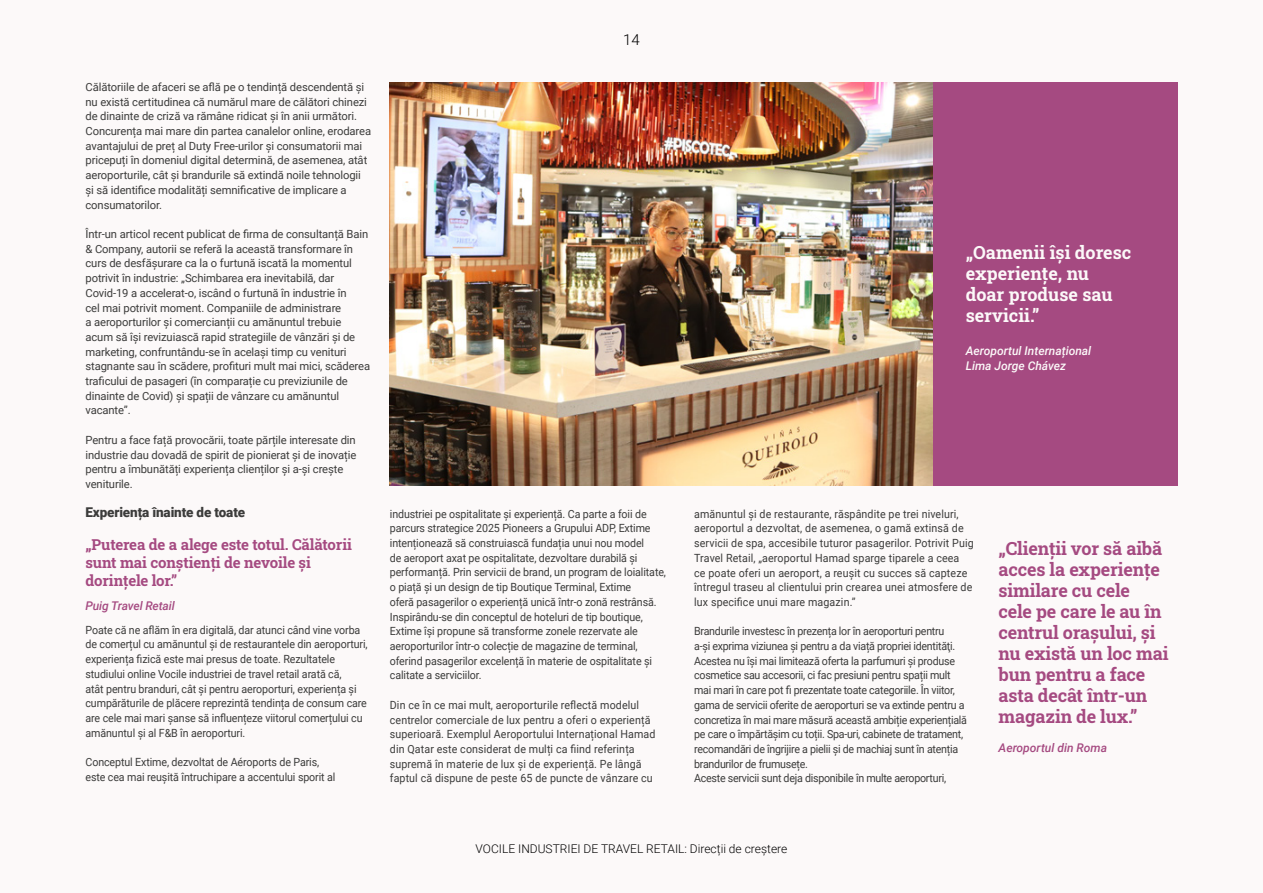
<style>
.page{position:relative;width:1263px;height:893px;background:#fcf9f9}
.page>*{position:absolute;margin:0;border:0;box-sizing:border-box;transform-origin:0 0}
.t1{font:18px/21px "Roboto Slab";letter-spacing:-.01em;color:#a54a81}
.t2{font:18px/21px "Roboto Slab";color:#fcf9f9}
.t3{font:15px/18px "Roboto Slab";letter-spacing:-.01em;color:#a54a81}
.t4{font:300 15px "Roboto";color:#000}
.t5{font:900 13.5px "Roboto";letter-spacing:-.01em;color:#3c3c3b}
.t6{font:300 12px "Roboto";color:#000}
.t7{font:italic 500 12px/14.4px "Roboto";color:#fcf9f9}
.t8{font:italic 500 12px "Roboto";letter-spacing:-.01em;color:#a54a81}
.t9{font:11.25px/14.7px "Roboto";letter-spacing:-.01em;color:#3c3c3b;scale:.95 1}
.t10{font:11.25px/14.7px "Roboto";letter-spacing:-.01em;color:#3c3c3b}
.t11{font:11.25px/14.7px "Roboto";letter-spacing:.01em;color:#3c3c3b;scale:.95 1}
</style>
<div class="page">
<img style="left:390px;top:82px;width:543px;height:404px">
<div style="left:933px;top:82px;width:244px;height:404px;background:#a54a81"></div>
<p class="t10" style="left:86px;top:79px;width:287px">Călătoriile de afaceri se află pe o tendință descendentă și nu există certitudinea că numărul mare de călători chinezi de dinainte de criză va rămâne ridicat și în anii următori.<br>Concurența mai mare din partea canalelor online, erodarea avantajului de preț al Duty Free-urilor și consumatorii mai pricepuți în domeniul digital determină, de asemenea, atât aeroporturile, cât și brandurile să extindă noile tehnologii și să identifice modalități semnificative de implicare a consumatorilor.</p>
<p class="t10" style="left:86px;top:226px;width:286px">Într-un articol recent publicat de firma de consultanță Bain &amp; Company, autorii se referă la această transformare în curs de desfășurare ca la o furtună iscată la momentul potrivit în industrie: „Schimbarea era inevitabilă, dar Covid-19 a accelerat-o, iscând o furtună în industrie în<br>cel mai potrivit moment. Companiile de administrare<br>a aeroporturilor și comercianții cu amănuntul trebuie acum să își revizuiască rapid strategiile de vânzări și de marketing, confruntându-se în același timp cu venituri stagnante sau în scădere, profituri mult mai mici, scăderea traficului de pasageri (în comparație cu previziunile de dinainte de Covid) și spații de vânzare cu amănuntul vacante”.</p>
<p class="t10" style="left:86px;top:432px;width:272px">Pentru a face față provocării, toate părțile interesate din industrie dau dovadă de spirit de pionierat și de inovație pentru a îmbunătăți experiența clienților și a-și crește veniturile.</p>
<p class="t5" style="left:86px;top:503px;width:161px">Experiența înainte de toate</p>
<h2 class="t3" style="left:86px;top:535px;width:268px">„Puterea de a alege este totul. Călătorii sunt mai conștienți de nevoile și dorințele lor.”</h2>
<p class="t8" style="left:86px;top:597px;width:91px">Puig Travel Retail</p>
<p class="t9" style="left:86px;top:622px;width:299px">Poate că ne aflăm în era digitală, dar atunci când vine vorba de comerțul cu amănuntul și de restaurantele din aeroporturi, experiența fizică este mai presus de toate. Rezultatele studiului online Vocile industriei de travel retail arată că,<br>atât pentru branduri, cât și pentru aeroporturi, experiența și cumpărăturile de plăcere reprezintă tendința de consum care are cele mai mari șanse să influențeze viitorul comerțului cu amănuntul și al F&amp;B în aeroporturi.</p>
<p class="t9" style="left:86px;top:754px;width:265px">Conceptul Extime, dezvoltat de Aéroports de Paris, este cea mai reușită întruchipare a accentului sporit al</p>
<h2 class="t4" style="left:623px;top:29px;width:18px">14</h2>
<p class="t9" style="left:390px;top:506px;width:292px">industriei pe ospitalitate și experiență. Ca parte a foii de parcurs strategice 2025 Pioneers a Grupului ADP, Extime intenționează să construiască fundația unui nou model<br>de aeroport axat pe ospitalitate, dezvoltare durabilă și performanță. Prin servicii de brand, un program de loialitate, o piață și un design de tip Boutique Terminal, Extime<br>oferă pasagerilor o experiență unică într-o zonă restrânsă.<br>Inspirându-se din conceptul de hoteluri de tip boutique, Extime își propune să transforme zonele rezervate ale aeroporturilor într-o colecție de magazine de terminal, oferind pasagerilor excelență în materie de ospitalitate și calitate a serviciilor.</p>
<p class="t11" style="left:390px;top:697px;width:281px">Din ce în ce mai mult, aeroporturile reflectă modelul centrelor comerciale de lux pentru a oferi o experiență superioară. Exemplul Aeroportului Internațional Hamad din Qatar este considerat de mulți ca fiind referința supremă în materie de lux și de experiență. Pe lângă faptul că dispune de peste 65 de puncte de vânzare cu</p>
<h1 class="t2" style="left:966px;top:242px;width:167px">„Oamenii își doresc experiențe, nu doar produse sau servicii.”</h1>
<p class="t7" style="left:966px;top:343px;width:127px">Aeroportul Internațional<br>Lima Jorge Chávez</p>
<p class="t11" style="left:694px;top:506px;width:296px">amănuntul și de restaurante, răspândite pe trei niveluri, aeroportul a dezvoltat, de asemenea, o gamă extinsă de servicii de spa, accesibile tuturor pasagerilor. Potrivit Puig Travel Retail, „aeroportul Hamad sparge tiparele a ceea<br>ce poate oferi un aeroport, a reușit cu succes să capteze întregul traseu al clientului prin crearea unei atmosfere de lux specifice unui mare magazin.”</p>
<p class="t9" style="left:694px;top:624px;width:289px">Brandurile investesc în prezența lor în aeroporturi pentru<br>a-și exprima viziunea și pentru a da viață propriei identităţi.<br>Acestea nu își mai limitează oferta la parfumuri și produse cosmetice sau accesorii, ci fac presiuni pentru spații mult mai mari în care pot fi prezentate toate categoriile. În viitor, gama de servicii oferite de aeroporturi se va extinde pentru a concretiza în mai mare măsură această ambiție experiențială pe care o împărtășim cu toții. Spa-uri, cabinete de tratament, recomandări de îngrijire a pielii și de machiaj sunt în atenția brandurilor de frumusețe.<br>Aceste servicii sunt deja disponibile în multe aeroporturi,</p>
<h1 class="t1" style="left:998px;top:538px;width:171px">„Clienții vor să aibă acces la experiențe similare cu cele<br>cele pe care le au în centrul orașului, și nu există un loc mai bun pentru a face asta decât într-un magazin de lux.”</h1>
<p class="t8" style="left:998px;top:739px;width:110px">Aeroportul din Roma</p>
<p class="t6" style="left:476px;top:840px;width:313px">VOCILE INDUSTRIEI DE TRAVEL RETAIL: Direcții de creștere</p>
</div>
